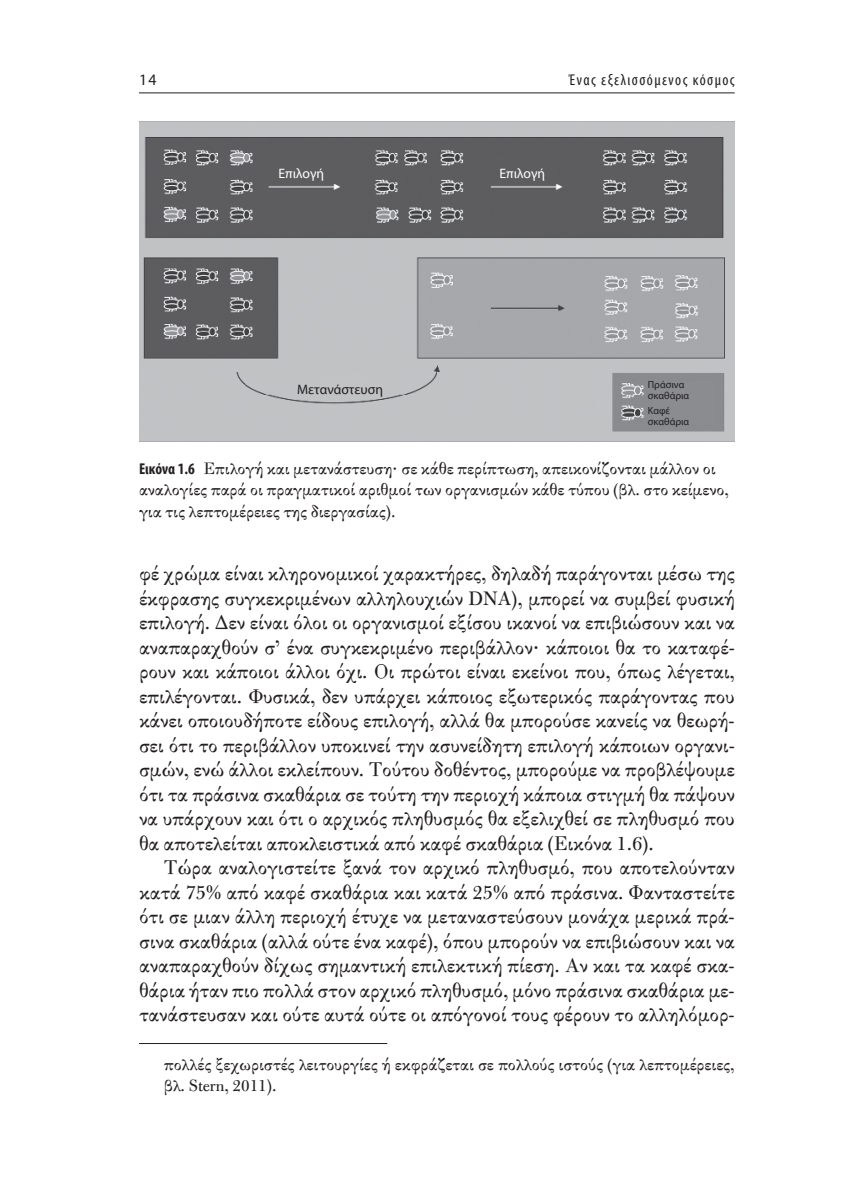
<style>
.page{position:relative;width:844px;height:1191px;background:#fff}
.page>*{position:absolute;margin:0;border:0;box-sizing:border-box;transform-origin:0 0}
.t1{font:21px/24.5px "Apla";color:#231f20;text-align:justify}
.t2{font:17.5px/21px "Apla";color:#231f20}
.t3{font:condensed 15.75px "Myriad Pro";letter-spacing:.09em;color:#231f20}
.t4{font:15.75px "Myriad Pro";color:#231f20}
.t5{font:13.65px "Myriad Pro";color:#fff}
.t6{font:13.65px "Myriad Pro";color:#231f20}
.t7{font:10.33px/11.2px "Myriad Pro";color:#231f20}
.s1{font-family:"Myriad Pro";font-weight:700;font-stretch:condensed;font-size:15.75px}
</style>
<div class="page">
<hr style="left:139px;top:92px;width:595px;height:1px;background:#231f20">
<hr style="left:139px;top:1043px;width:248px;height:1px;background:#231f20">
<img style="left:139px;top:122px;width:595px;height:320px">
<p class="t4" style="left:139px;top:70px;width:19px">14</p>
<p class="t3" style="left:568px;top:70px;width:167px">Ένας εξελισσόμενος κόσμος</p>
<p class="t5" style="left:278px;top:165px;width:47px">Επιλογή</p>
<p class="t5" style="left:499px;top:165px;width:47px">Επιλογή</p>
<p class="t6" style="left:297px;top:381px;width:87px">Μετανάστευση</p>
<p class="t7" style="left:647px;top:378px;width:43px">Πράσινα σκαθάρια</p>
<p class="t7" style="left:647px;top:405px;width:43px">Καφέ σκαθάρια</p>
<p class="t2" style="left:139px;top:459px;width:591px"><span class="s1">Εικόνα 1.6</span> επιλογή και μετανάστευση· σε κάθε περίπτωση, απεικονίζονται μάλλον οι αναλογίες παρά οι πραγματικοί αριθμοί των οργανισμών κάθε τύπου (βλ. στο κείμενο, για τις λεπτομέρειες της διεργασίας).</p>
<p class="t1" style="left:139px;top:562px;width:597px">φέ χρώμα είναι κληρονομικοί χαρακτήρες, δηλαδή παράγονται μέσω της έκφρασης συγκεκριμένων αλληλουχιών DNA), μπορεί να συμβεί φυσική επιλογή. Δεν είναι όλοι οι οργανισμοί εξίσου ικανοί να επιβιώσουν και να αναπαραχθούν σ’ ένα συγκεκριμένο περιβάλλον· κάποιοι θα το καταφέ&shy;ρουν και κάποιοι άλλοι όχι. οι πρώτοι είναι εκείνοι που, όπως λέγεται, επιλέγονται. φυσικά, δεν υπάρχει κάποιος εξωτερικός παράγοντας που κάνει οποιουδήποτε είδους επιλογή, αλλά θα μπορούσε κανείς να θεωρή&shy;σει ότι το περιβάλλον υποκινεί την ασυνείδητη επιλογή κάποιων οργανι&shy;σμών, ενώ άλλοι εκλείπουν. τούτου δοθέντος, μπορούμε να προβλέψουμε ότι τα πράσινα σκαθάρια σε τούτη την περιοχή κάποια στιγμή θα πάψουν να υπάρχουν και ότι ο αρχικός πληθυσμός θα εξελιχθεί σε πληθυσμό που θα αποτελείται αποκλειστικά από καφέ σκαθάρια (εικόνα 1.6).</p>
<p class="t1" style="left:139px;top:856px;width:597px;text-indent:25px">τώρα αναλογιστείτε ξανά τον αρχικό πληθυσμό, που αποτελούνταν κατά 75% από καφέ σκαθάρια και κατά 25% από πράσινα. φανταστείτε ότι σε μιαν άλλη περιοχή έτυχε να μεταναστεύσουν μονάχα μερικά πρά&shy;σινα σκαθάρια (αλλά ούτε ένα καφέ), όπου μπορούν να επιβιώσουν και να αναπαραχθούν δίχως σημαντική επιλεκτική πίεση. αν και τα καφέ σκα&shy;θάρια ήταν πιο πολλά στον αρχικό πληθυσμό, μόνο πράσινα σκαθάρια με&shy;τανάστευσαν και ούτε αυτά ούτε οι απόγονοί τους φέρουν το αλληλόμορ-</p>
<p class="t2" style="left:164px;top:1054px;width:572px">πολλές ξεχωριστές λειτουργίες ή εκφράζεται σε πολλούς ιστούς (για λεπτομέρειες, βλ. Stern, 2011).</p>
</div>
